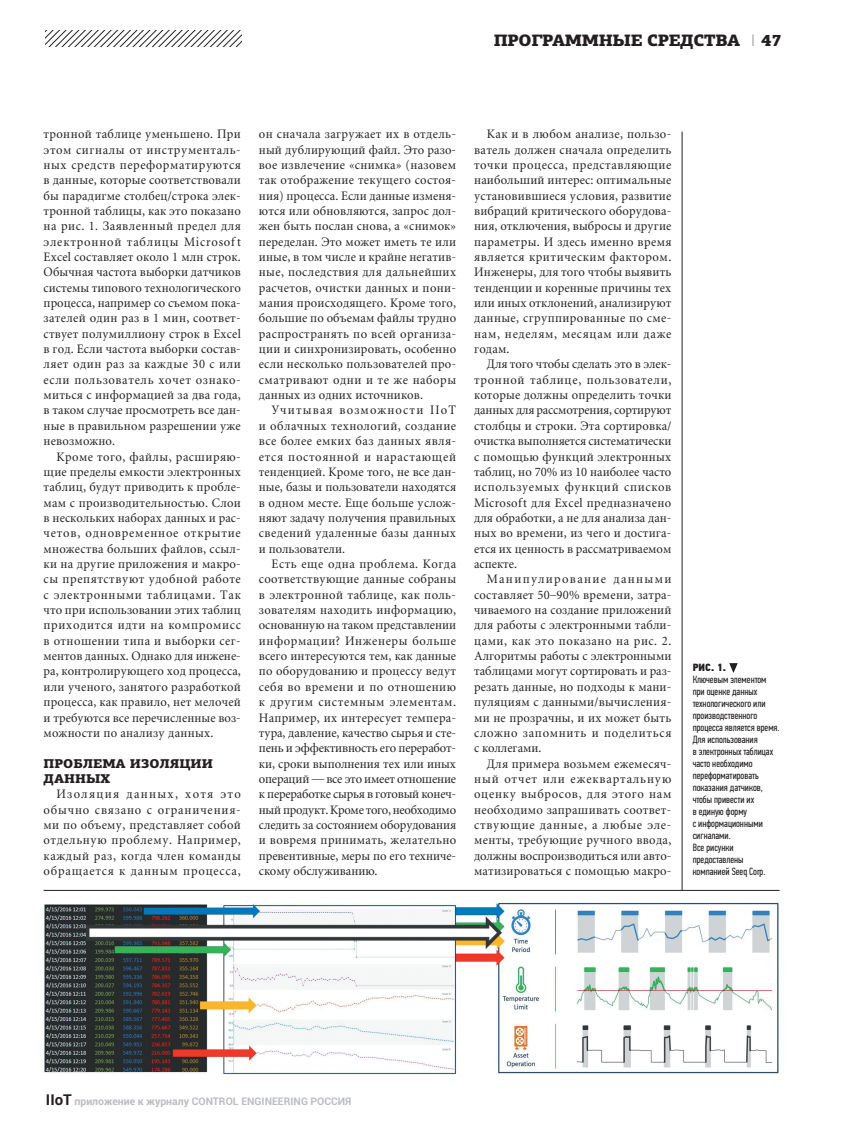
<style>
.page{position:relative;width:851px;height:1136px;background:#fff}
.page>*{position:absolute;margin:0;border:0;box-sizing:border-box;transform-origin:0 0}
.t1{font:900 16.5px "PF Agora Slab Pro";letter-spacing:-.02em;color:#231f20}
.t2{font:12.75px/15.3px "Miniature";letter-spacing:.015em;color:#231f20;text-align:justify;scale:.96 1}
.t3{font:900 12.75px/15.3px "PF Agora Slab Pro";color:#231f20}
.t4{font:10.5px/12px "PF Din Text Comp Pro";color:#231f20}
.t5{font:700 10.5px "Roboto";color:#bcbdc0}
.t6{font:10.5px "PF Din Text Cond Pro X Black";color:#231f20}
.s1{font-family:"PF Din Text Pro";font-weight:100}
.s2{font-size:15px;color:#231f20}
</style>
<div class="page">
<svg style="left:46px;top:31px;width:195px;height:15px"></svg>
<img style="left:44px;top:902px;width:735px;height:172px">
<svg style="left:729px;top:663px;width:8px;height:10px"></svg>
<hr style="left:44px;top:890px;width:735px;height:1px;background:#231f20">
<hr style="left:681px;top:132px;width:1px;height:758px;background:#231f20">
<p class="t1" style="left:493px;top:31px;width:248px">ПРОГРАММНЫЕ СРЕДСТВА</p>
<p class="t1" style="left:751px;top:31px;width:32px"><span class="s1">I</span> 47</p>
<p class="t2" style="left:44px;top:127px;width:207px">тронной таблице уменьшено. При этом сигналы от инструменталь&shy;ных средств переформатируются в данные, которые соответствовали бы парадигме столбец/строка элек&shy;тронной таблицы, как это показано на рис. 1. Заявленный предел для электронной таблицы Microsoft Excel составляет около 1 млн строк.<br>Обычная частота выборки датчиков системы типового технологического процесса, например со съемом пока&shy;зателей один раз в 1 мин, соответ&shy;ствует полумиллиону строк в Excel в год. Если частота выборки состав&shy;ляет один раз за каждые 30 с или если пользователь хочет ознако&shy;миться с информацией за два года, в таком случае просмотреть все дан&shy;ные в правильном разрешении уже невозможно.</p>
<p class="t2" style="left:44px;top:450px;width:207px;text-indent:13px">Кроме того, файлы, расширяю&shy;щие пределы емкости электронных таблиц, будут приводить к пробле&shy;мам с производительностью. Слои в нескольких наборах данных и рас&shy;четов, одновременное открытие множества больших файлов, ссыл&shy;ки на другие приложения и макро&shy;сы препятствуют удобной работе с электронными таблицами. Так что при использовании этих таблиц приходится идти на компромисс в отношении типа и выборки сег&shy;ментов данных. Однако для инжене&shy;ра, контролирующего ход процесса, или ученого, занятого разработкой процесса, как правило, нет мелочей и требуются все перечисленные воз&shy;можности по анализу данных.</p>
<p class="t3" style="left:44px;top:755px;width:171px">ПРОБЛЕМА ИЗОЛЯЦИИ<br>ДАННЫХ</p>
<p class="t2" style="left:44px;top:787px;width:207px;text-indent:13px">Изоляция данных, хотя это обычно связано с ограничения&shy;ми по объему, представляет собой отдельную проблему. Например, каждый раз, когда член команды обращается к данным процесса,</p>
<p class="t2" style="left:259px;top:127px;width:207px">он сначала загружает их в отдель&shy;ный дублирующий файл. Это разо&shy;вое извлечение «снимка» (назовем так отображение текущего состоя&shy;ния) процесса. Если данные изменя&shy;ются или обновляются, запрос дол&shy;жен быть послан снова, а «снимок» переделан. Это может иметь те или иные, в том числе и крайне негатив&shy;ные, последствия для дальнейших расчетов, очистки данных и пони&shy;мания происходящего. Кроме того, большие по объемам файлы трудно распространять по всей организа&shy;ции и синхронизировать, особенно если несколько пользователей про&shy;сматривают одни и те же наборы данных из одних источников.</p>
<p class="t2" style="left:259px;top:403px;width:207px;text-indent:13px">Учитывая возможности IIoT и облачных технологий, создание все более емких баз данных явля&shy;ется постоянной и нарастающей тенденцией. Кроме того, не все дан&shy;ные, базы и пользователи находятся в одном месте. Еще больше услож&shy;няют задачу получения правильных сведений удаленные базы данных и пользователи.</p>
<p class="t2" style="left:259px;top:557px;width:207px;text-indent:13px">Есть еще одна проблема. Когда соответствующие данные собраны в электронной таблице, как поль&shy;зователям находить информацию, основанную на таком представлении информации? Инженеры больше всего интересуются тем, как данные по оборудованию и процессу ведут себя во времени и по отношению к другим системным элементам.<br>Например, их интересует темпера&shy;тура, давление, качество сырья и сте&shy;пень и эффективность его переработ&shy;ки, сроки выполнения тех или иных операций — все это имеет отношение к переработке сырья в готовый конеч&shy;ный продукт. Кроме того, необходимо следить за состоянием оборудования и вовремя принимать, желательно превентивные, меры по его техниче&shy;скому обслуживанию.</p>
<p class="t2" style="left:474px;top:127px;width:207px;text-indent:13px">Как и в любом анализе, пользо&shy;ватель должен сначала определить точки процесса, представляющие наибольший интерес: оптимальные установившиеся условия, развитие вибраций критического оборудова&shy;ния, отключения, выбросы и другие параметры. И здесь именно время является критическим фактором.<br>Инженеры, для того чтобы выявить тенденции и коренные причины тех или иных отклонений, анализируют данные, сгруппированные по сме&shy;нам, неделям, месяцам или даже годам.</p>
<p class="t2" style="left:474px;top:357px;width:207px;text-indent:13px">Для того чтобы сделать это в элек&shy;тронной таблице, пользователи, которые должны определить точки данных для рассмотрения, сортируют столбцы и строки. Эта сортировка/ очистка выполняется систематически с помощью функций электронных таблиц, но 70% из 10 наиболее часто используемых функций списков Microsoft для Excel предназначено для обработки, а не для анализа дан&shy;ных во времени, из чего и достига&shy;ется их ценность в рассматриваемом аспекте.</p>
<p class="t2" style="left:474px;top:572px;width:207px;text-indent:13px">Манипулирование данными составляет 50–90% времени, затра&shy;чиваемого на создание приложений для работы с электронными табли&shy;цами, как это показано на рис. 2.<br>Алгоритмы работы с электронными таблицами могут сортировать и раз&shy;резать данные, но подходы к мани&shy;пуляциям с данными/вычисления&shy;ми не прозрачны, и их может быть сложно запомнить и поделиться с коллегами.</p>
<p class="t2" style="left:474px;top:756px;width:207px;text-indent:13px">Для примера возьмем ежемесяч&shy;ный отчет или ежеквартальную оценку выбросов, для этого нам необходимо запрашивать соответ&shy;ствующие данные, а любые эле&shy;менты, требующие ручного ввода, должны воспроизводиться или авто&shy;матизироваться с помощью макро-</p>
<p class="t6" style="left:692px;top:661px;width:35px">РИС. 1.</p>
<p class="t4" style="left:692px;top:673px;width:88px">Ключевым элементом при оценке данных технологического или производственного процесса является время.<br>Для использования<br>в электронных таблицах часто необходимо переформатировать показания датчиков, чтобы привести их<br>в единую форму<br>с информационными сигналами.<br>Все рисунки предоставлены компанией Seeq Corp.</p>
<p class="t5" style="left:46px;top:1093px;width:307px"><span class="s2">IIoT</span> приложение к журналу CONTROL ENGINEERING РОССИЯ</p>
</div>
